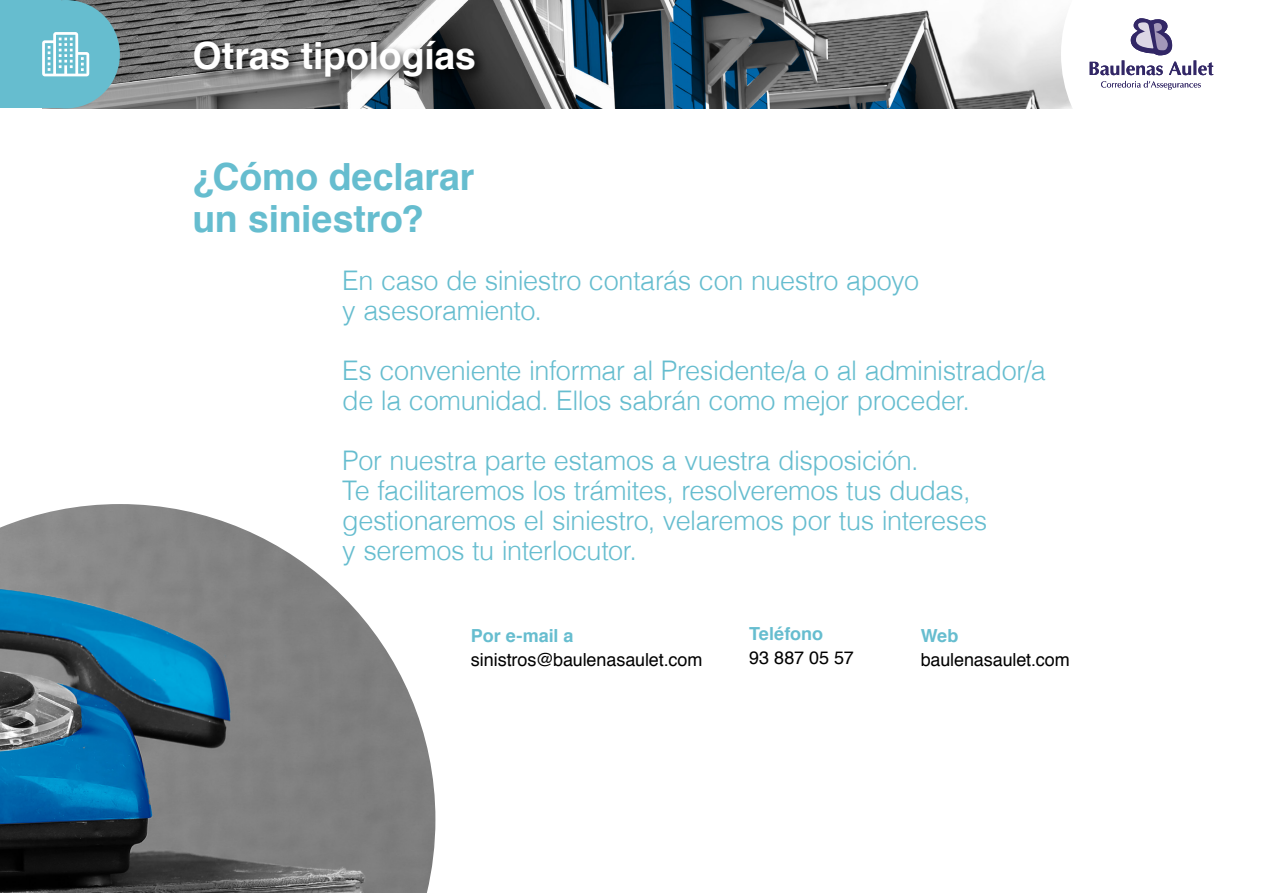
<style>
.page{position:relative;width:1263px;height:893px;background:#fff}
.page>*{position:absolute;margin:0;border:0;box-sizing:border-box;transform-origin:0 0}
.t1{font:700 37.5px/42px "Helvetica";letter-spacing:-.005em;color:#66bdcf}
.t2{font:700 37.5px "Helvetica";letter-spacing:-.005em;color:#fff}
.t3{font:300 27px/30px "Helvetica";letter-spacing:-.015em;color:#66bdcf}
.t4{font:18px "Helvetica";letter-spacing:-.005em;color:#000}
.t5{font:700 18px "Helvetica";color:#66bdcf}
</style>
<div class="page">
<img style="left:120px;top:0;width:941px;height:108px">
<div style="left:0;top:0;width:61px;height:108px;background:#66bdcf"></div>
<div style="left:189px;top:37px;width:299px;height:53px;background:#000;opacity:.75"></div>
<svg style="left:42px;top:0;width:78px;height:108px"></svg>
<svg style="left:1061px;top:18px;width:153px;height:91px"></svg>
<img style="left:0;top:504px;width:435px;height:389px">
<h1 class="t2" style="left:192px;top:26px;width:285px">Otras tipologías</h1>
<h1 class="t1" style="left:192px;top:156px;width:283px">¿Cómo declarar un siniestro?</h1>
<p class="t3" style="left:342px;top:263px;width:578px">En caso de siniestro contarás con nuestro apoyo y asesoramiento.</p>
<p class="t3" style="left:342px;top:353px;width:705px">Es conveniente informar al Presidente/a o al administrador/a de la comunidad. Ellos sabrán como mejor proceder.</p>
<p class="t3" style="left:342px;top:443px;width:646px">Por nuestra parte estamos a vuestra disposición.<br>Te facilitaremos los trámites, resolveremos tus dudas, gestionaremos el siniestro, velaremos por tus intereses y seremos tu interlocutor.</p>
<p class="t5" style="left:471px;top:621px;width:104px">Por e-mail a</p>
<p class="t4" style="left:471px;top:645px;width:233px">sinistros@baulenasaulet.com</p>
<p class="t5" style="left:749px;top:619px;width:75px">Teléfono</p>
<p class="t4" style="left:749px;top:644px;width:106px">93 887 05 57</p>
<p class="t5" style="left:921px;top:621px;width:39px">Web</p>
<p class="t4" style="left:921px;top:645px;width:151px">baulenasaulet.com</p>
</div>
